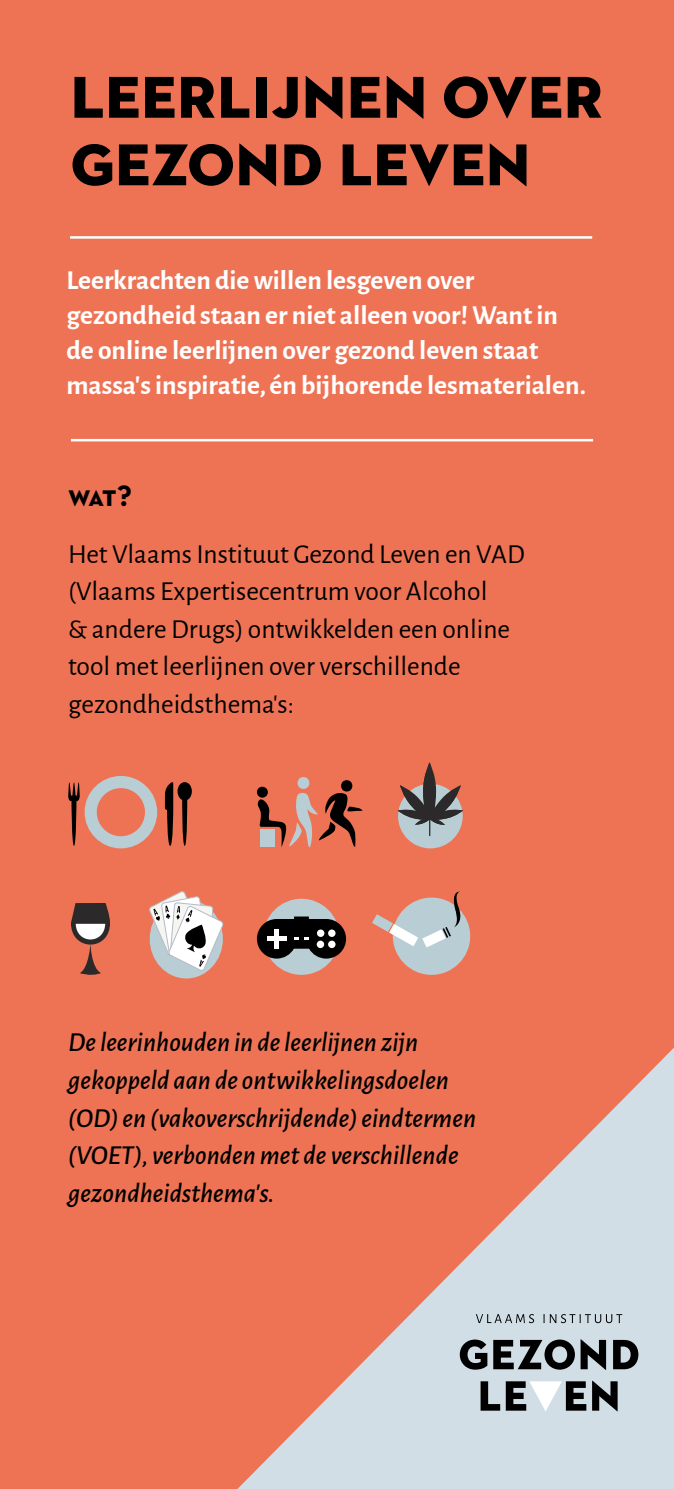
<style>
.page{position:relative;width:674px;height:1489px;background:#fff}
.page>*{position:absolute;margin:0;border:0;box-sizing:border-box;transform-origin:0 0}
.t1{font:60px/67.5px "Neutraface 2 Display Titling";letter-spacing:.02em;color:#000}
.t2{font:700 30px "Neutraface 2 Text";color:#000}
.t3{font:27.5px/37.5px "Alegreya Sans";color:#000}
.t4{font:italic 500 27.5px/37.5px "Alegreya Sans";color:#000}
.t5{font:700 27.5px/35px "Alegreya Sans";color:#fff}
</style>
<div class="page">
<div style="left:0;top:0;width:673px;height:1488px;background:#ee7354"></div>
<svg style="left:238px;top:1049px;width:435px;height:439px"></svg>
<svg style="left:480px;top:1380px;width:137px;height:31px;background:#83898d"></svg>
<svg style="left:459px;top:1339px;width:28px;height:30px"></svg>
<svg style="left:493px;top:1339px;width:81px;height:30px;background:#5b6064"></svg>
<svg style="left:580px;top:1338px;width:25px;height:31px"></svg>
<svg style="left:612px;top:1339px;width:26px;height:30px"></svg>
<svg style="left:475px;top:1313px;width:59px;height:9px"></svg>
<svg style="left:543px;top:1313px;width:79px;height:9px"></svg>
<hr style="left:70px;top:236px;width:522px;height:3px;background:#fff">
<hr style="left:71px;top:439px;width:521px;height:2px;background:#fff">
<svg style="left:165px;top:782px;width:27px;height:63px"></svg>
<svg style="left:68px;top:776px;width:89px;height:72px"></svg>
<div style="left:341px;top:780px;width:11px;height:11px;background:#000;border-radius:50%"></div>
<svg style="left:257px;top:786px;width:11px;height:11px"></svg>
<svg style="left:256px;top:791px;width:106px;height:57px"></svg>
<div style="left:297px;top:777px;width:12px;height:12px;background:#b9ced4;border-radius:50%"></div>
<div style="left:392px;top:897px;width:78px;height:77px;background:#b9ced4;border-radius:50%"></div>
<svg style="left:372px;top:891px;width:92px;height:56px"></svg>
<div style="left:263px;top:898px;width:76px;height:76px;background:#b9ced4;border-radius:50%"></div>
<svg style="left:257px;top:916px;width:89px;height:42px"></svg>
<div style="left:398px;top:783px;width:64px;height:65px;background:#b9ced4;border-radius:50%"></div>
<svg style="left:397px;top:762px;width:66px;height:74px"></svg>
<div style="left:150px;top:899px;width:73px;height:79px;background:#b9ced4;border-radius:50%"></div>
<svg style="left:149px;top:891px;width:74px;height:79px"></svg>
<svg style="left:71px;top:903px;width:39px;height:72px"></svg>
<h1 class="t1" style="left:71px;top:64px;width:533px">LEERLIJNEN OVER<br>GEZOND LEVEN</h1>
<p class="t5" style="left:66px;top:261px;width:520px">Leerkrachten die willen lesgeven over gezondheid staan er niet alleen voor! Want in de online leerlijnen over gezond leven staat massa’s inspiratie, én bijhorende lesmaterialen.</p>
<p class="t2" style="left:68px;top:476px;width:65px">wat?</p>
<p class="t3" style="left:68px;top:533px;width:458px">Het Vlaams Instituut Gezond Leven en VAD (Vlaams Expertisecentrum voor Alcohol<br>&amp; andere Drugs) ontwikkelden een online tool met leerlijnen over verschillende gezondheidsthema’s:</p>
<p class="t4" style="left:68px;top:1022px;width:409px">De leerinhouden in de leerlijnen zijn gekoppeld aan de ontwikkelingsdoelen (OD) en (vakoverschrijdende) eindtermen (VOET), verbonden met de verschillende gezondheidsthema’s.</p>
</div>
